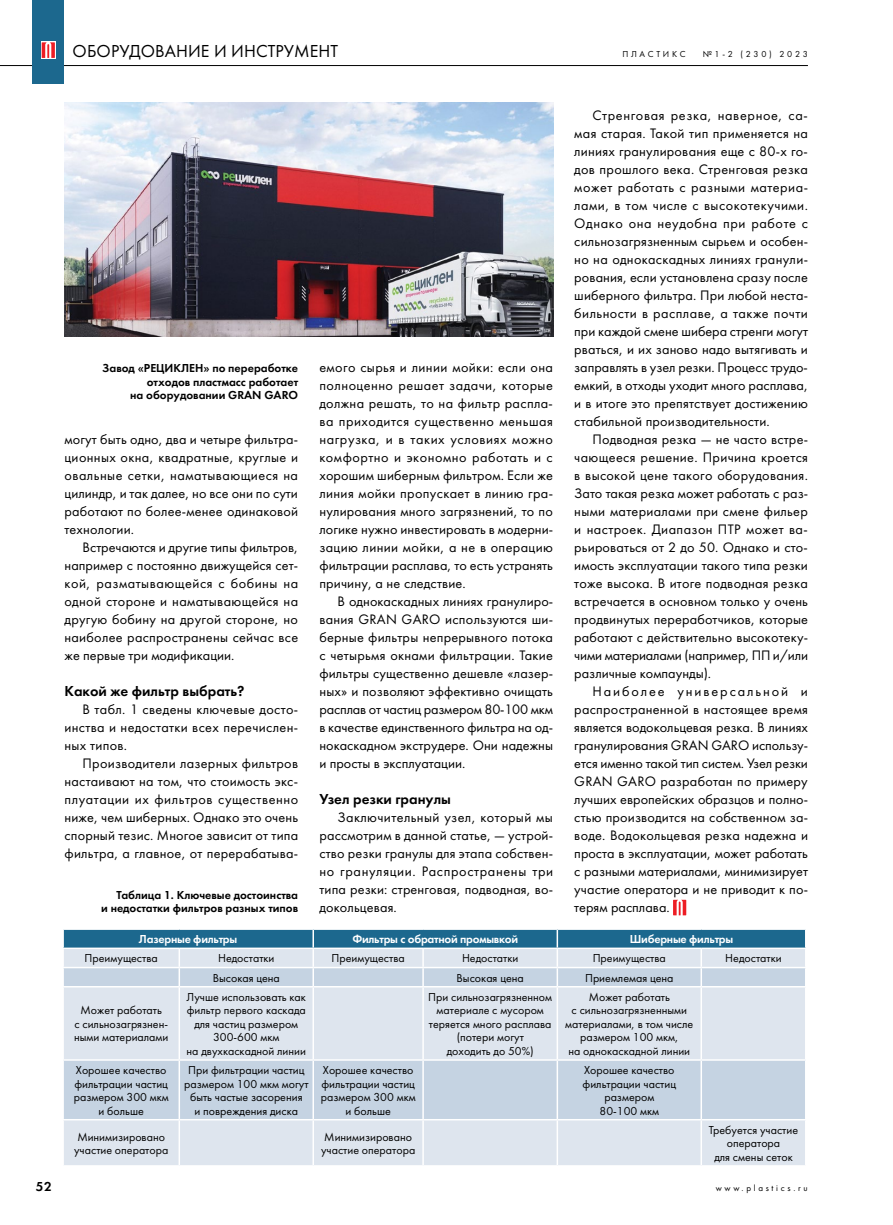
<style>
.page{position:relative;width:893px;height:1225px;background:#fff}
.page>*{position:absolute;margin:0;border:0;box-sizing:border-box;transform-origin:0 0}
.t1{font:18px "Futura Book C";letter-spacing:.005em;color:#000}
.t2{font:15px "Futura Demi C";color:#000}
.t3{font:14.25px/18px "Futura Book C";letter-spacing:.01em;color:#000;text-align:justify}
.t4{font:13.5px "Futura Demi C";color:#000}
.t5{font:12px/13.5px "Futura Book C";color:#000;text-align:center}
.t6{font:12px/13.5px "Futura Demi C";color:#000;text-align:right}
.t7{font:12px "Futura Demi C";letter-spacing:-.02em;color:#fff}
.t8{font:9px "Futura Book C";letter-spacing:.3em;color:#000}
</style>
<div class="page">
<hr style="left:0;top:65px;width:808px;height:1px;background:#000">
<div style="left:32px;top:0;width:32px;height:84px;background:#1c688e"></div>
<svg style="left:41px;top:42px;width:15px;height:17px"></svg>
<svg style="left:42px;top:42px;width:13px;height:16px"></svg>
<svg style="left:673px;top:899px;width:13px;height:16px"></svg>
<div style="left:64px;top:1120px;width:741px;height:45px;background:#dee5ee"></div>
<svg style="left:64px;top:987px;width:741px;height:132px;background:#d3dde8"></svg>
<hr style="left:179px;top:987px;width:1px;height:72px;background:#fff">
<hr style="left:312px;top:987px;width:2px;height:72px;background:#fff">
<hr style="left:422px;top:987px;width:2px;height:72px;background:#fff">
<hr style="left:557px;top:987px;width:1px;height:72px;background:#fff">
<hr style="left:700px;top:987px;width:2px;height:72px;background:#fff">
<hr style="left:179px;top:1120px;width:1px;height:45px;background:#fff">
<hr style="left:312px;top:1120px;width:2px;height:45px;background:#fff">
<hr style="left:422px;top:1120px;width:2px;height:45px;background:#fff">
<hr style="left:557px;top:1120px;width:1px;height:45px;background:#fff">
<hr style="left:700px;top:1120px;width:2px;height:45px;background:#fff">
<svg style="left:63px;top:929px;width:743px;height:57px;background:#9cbacd"></svg>
<hr style="left:62px;top:1059px;width:117px;height:1px;background:#fff">
<hr style="left:179px;top:1059px;width:134px;height:1px;background:#fff">
<hr style="left:313px;top:1059px;width:110px;height:1px;background:#fff">
<hr style="left:179px;top:1060px;width:1px;height:59px;background:#fff">
<hr style="left:312px;top:1060px;width:2px;height:59px;background:#fff">
<hr style="left:422px;top:1060px;width:2px;height:59px;background:#fff">
<hr style="left:423px;top:1059px;width:134px;height:1px;background:#fff">
<hr style="left:557px;top:1059px;width:144px;height:1px;background:#fff">
<hr style="left:701px;top:1059px;width:105px;height:1px;background:#fff">
<hr style="left:557px;top:1060px;width:1px;height:59px;background:#fff">
<hr style="left:700px;top:1060px;width:2px;height:59px;background:#fff">
<img style="left:65px;top:102px;width:489px;height:234px">
<p class="t1" style="left:73px;top:42px;width:267px">ОБОРУДОВАНИЕ И ИНСТРУМЕНТ</p>
<p class="t6" style="left:102px;top:361px;width:197px">Завод «РЕЦИКЛЕН» по переработке отходов пластмасс работает<br>на оборудовании GRAN GARO</p>
<p class="t3" style="left:65px;top:431px;width:235px">могут быть одно, два и четыре фильтра&shy;ционных окна, квадратные, круглые и овальные сетки, наматывающиеся на цилиндр, и так далее, но все они по сути работают по более-менее одинаковой технологии.</p>
<p class="t3" style="left:65px;top:539px;width:235px;text-indent:18px">Встречаются и другие типы фильтров, например с постоянно движущейся сет&shy;кой, разматывающейся с бобины на одной стороне и наматывающейся на другую бобину на другой стороне, но наиболее распространeны сейчас все же первые три модификации.</p>
<p class="t2" style="left:65px;top:682px;width:182px">Какой же фильтр выбрать?</p>
<p class="t3" style="left:65px;top:701px;width:235px;text-indent:18px">В табл. 1 сведены ключевые досто&shy;инства и недостатки всех перечислен&shy;ных типов.</p>
<p class="t3" style="left:65px;top:755px;width:235px;text-indent:18px">Производители лазерных фильтров настаивают на том, что стоимость экс&shy;плуатации их фильтров существенно ниже, чем шиберных. Однако это очень спорный тезис. Многое зависит от типа фильтра, а главное, от перерабатыва-</p>
<p class="t6" style="left:101px;top:888px;width:198px">Таблица 1. Ключевые достоинства<br>и недостатки фильтров разных типов</p>
<p class="t3" style="left:319px;top:359px;width:235px">емого сырья и линии мойки: если она полноценно решает задачи, которые должна решать, то на фильтр распла&shy;ва приходится существенно меньшая нагрузка, и в таких условиях можно комфортно и экономно работать и с хорошим шиберным фильтром. Если же линия мойки пропускает в линию гра&shy;нулирования много загрязнений, то по логике нужно инвестировать в модерни&shy;зацию линии мойки, а не в операцию фильтрации расплава, то есть устранять причину, а не следствие.</p>
<p class="t3" style="left:319px;top:593px;width:235px;text-indent:18px">В однокаскадных линиях гранулиро&shy;вания GRAN GARO используются ши&shy;берные фильтры непрерывного потока с четырьмя окнами фильтрации. Такие фильтры существенно дешевле «лазер&shy;ных» и позволяют эффективно очищать расплав от частиц размером 80-100 мкм в качестве единственного фильтра на од&shy;нокаскадном экструдере. Они надежны и просты в эксплуатации.</p>
<p class="t2" style="left:319px;top:790px;width:133px">Узел резки гранулы</p>
<p class="t3" style="left:319px;top:809px;width:235px;text-indent:18px">Заключительный узел, который мы рассмотрим в данной статье, — устрой&shy;ство резки гранулы для этапа собствен&shy;но грануляции. Распространены три типа резки: стренговая, подводная, во&shy;докольцевая.</p>
<p class="t8" style="left:622px;top:49px;width:65px">ПЛАСТИКС</p>
<p class="t8" style="left:703px;top:49px;width:107px">№1-2 (230) 2023</p>
<p class="t3" style="left:574px;top:107px;width:235px;text-indent:18px">Стренговая резка, наверное, са&shy;мая старая. Такой тип применяется на линиях гранулирования еще с 80-х го&shy;дов прошлого века. Стренговая резка может работать с разными материа&shy;лами, в том числе с высокотекучими.<br>Однако она неудобна при работе с сильнозагрязнeнным сырьем и особен&shy;но на однокаскадных линиях гранули&shy;рования, если установлена сразу после шиберного фильтра. При любой неста&shy;бильности в расплаве, а также почти при каждой смене шибера стренги могут рваться, и их заново надо вытягивать и заправлять в узел резки. Процесс трудо&shy;емкий, в отходы уходит много расплава, и в итоге это препятствует достижению стабильной производительности.</p>
<p class="t3" style="left:574px;top:430px;width:235px;text-indent:18px">Подводная резка — не часто встре&shy;чающееся решение. Причина кроется в высокой цене такого оборудования.<br>Зато такая резка может работать с раз&shy;ными материалами при смене фильер и настроек. Диапазон ПТР может ва&shy;рьироваться от 2 до 50. Однако и сто&shy;имость эксплуатации такого типа резки тоже высока. В итоге подводная резка встречается в основном только у очень продвинутых переработчиков, которые работают с действительно высокотеку&shy;чими материалами (например, ПП и/или различные компаунды).</p>
<p class="t3" style="left:574px;top:682px;width:235px;text-indent:18px">Наиболее универсальной и распространeнной в настоящее время является водокольцевая резка. В линиях гранулирования GRAN GARO использу&shy;ется именно такой тип систем. Узел резки GRAN GARO разработан по примеру лучших европейских образцов и полно&shy;стью производится на собственном за&shy;воде. Водокольцевая резка надежна и проста в эксплуатации, может работать с разными материалами, минимизирует участие оператора и не приводит к по&shy;терям расплава.</p>
<p class="t7" style="left:139px;top:932px;width:100px">Лазерные фильтры</p>
<p class="t7" style="left:352px;top:932px;width:167px">Фильтры с обратной промывкой</p>
<p class="t7" style="left:630px;top:932px;width:105px">Шиберные фильтры</p>
<p class="t5" style="left:85px;top:952px;width:75px">Преимущества</p>
<p class="t5" style="left:218px;top:952px;width:58px">Недостатки</p>
<p class="t5" style="left:332px;top:952px;width:75px">Преимущества</p>
<p class="t5" style="left:462px;top:952px;width:58px">Недостатки</p>
<p class="t5" style="left:593px;top:952px;width:75px">Преимущества</p>
<p class="t5" style="left:725px;top:952px;width:58px">Недостатки</p>
<p class="t5" style="left:213px;top:971px;width:69px">Высокая цена</p>
<p class="t5" style="left:457px;top:971px;width:69px">Высокая цена</p>
<p class="t5" style="left:585px;top:971px;width:90px">Приемлемая цена</p>
<p class="t5" style="left:74px;top:1003px;width:96px">Может работать<br>с сильнозагрязнeн&shy;ными материалами</p>
<p class="t5" style="left:187px;top:990px;width:121px">Лучше использовать как фильтр первого каскада для частиц размером<br>300-600 мкм<br>на двухкаскадной линии</p>
<p class="t5" style="left:428px;top:990px;width:125px">При сильнозагрязненном материале с мусором теряется много расплава (потери могут<br>доходить до 50%)</p>
<p class="t5" style="left:565px;top:990px;width:130px">Может работать<br>с сильнозагрязнeнными материалами, в том числе размером 100 мкм,<br>на однокаскадной линии</p>
<p class="t5" style="left:74px;top:1063px;width:97px">Хорошее качество фильтрации частиц размером 300 мкм и больше</p>
<p class="t5" style="left:184px;top:1063px;width:126px">При фильтрации частиц размером 100 мкм могут быть частые засорения<br>и повреждения диска</p>
<p class="t5" style="left:321px;top:1063px;width:97px">Хорошее качество фильтрации частиц размером 300 мкм и больше</p>
<p class="t5" style="left:583px;top:1063px;width:95px">Хорошее качество фильтрации частиц размером<br>80-100 мкм</p>
<p class="t5" style="left:74px;top:1130px;width:96px;text-align:left">Минимизировано участие оператора</p>
<p class="t5" style="left:321px;top:1130px;width:96px;text-align:left">Минимизировано участие оператора</p>
<p class="t5" style="left:709px;top:1123px;width:91px">Требуется участие оператора<br>для смены сеток</p>
<p class="t4" style="left:36px;top:1179px;width:18px">52</p>
<p class="t8" style="left:716px;top:1182px;width:93px">www.plastics.ru</p>
</div>
